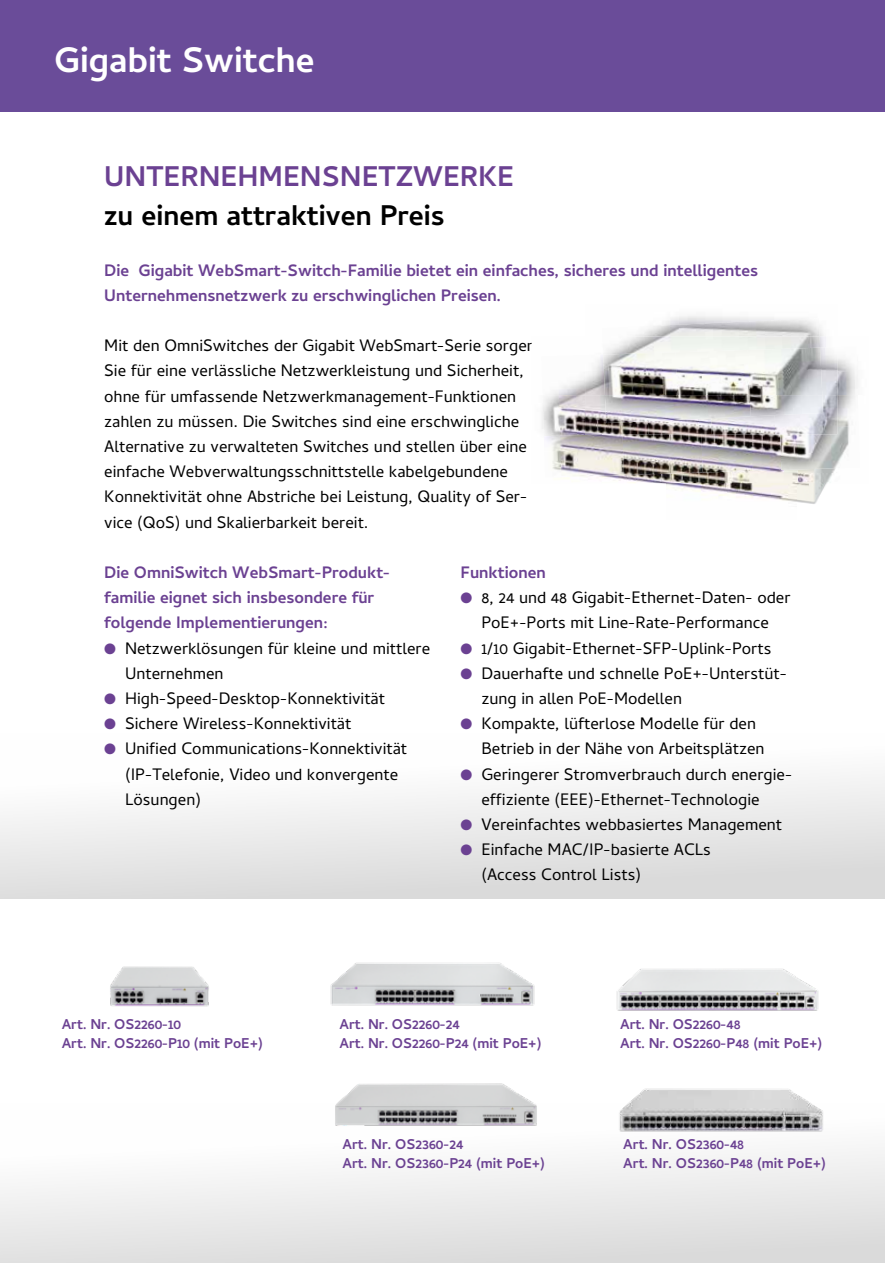
<style>
.page{position:relative;width:885px;height:1263px;background:#fff}
.page>*{position:absolute;margin:0;border:0;box-sizing:border-box;transform-origin:0 0}
.t1{font:700 45px "Cambay Devanagari";color:#fff}
.t2{font:700 36px "Cambay Devanagari";color:#000}
.t3{font:700 36px "Cambay Devanagari";color:#6b4192}
.t4{font:21px/25.2px "Cambay Devanagari";color:#000}
.t5{font:700 21px/25.2px "Cambay Devanagari";color:#6b4192}
.t6{font:700 18px "Cambay Devanagari";color:#6b4192}
.s1{color:#6b4192}
</style>
<div class="page">
<div style="left:0;top:733px;width:884px;height:166px;background:linear-gradient(to bottom,#fff,#dadada)"></div>
<div style="left:0;top:1103px;width:884px;height:160px;background:linear-gradient(to bottom,#fff,#ddd)"></div>
<hr style="left:0;top:378px;width:1px;height:133px;background:#dadada">
<div style="left:0;top:0;width:884px;height:111px;background:#6a4c99"></div>
<img style="left:330px;top:962px;width:205px;height:44px">
<img style="left:297px;top:1083px;width:278px;height:61px">
<img style="left:616px;top:969px;width:203px;height:42px">
<img style="left:581px;top:1088px;width:279px;height:61px">
<img style="left:110px;top:966px;width:99px;height:41px">
<img style="left:657px;top:483px;width:170px;height:21px">
<img style="left:797px;top:470px;width:38px;height:13px">
<img style="left:602px;top:472px;width:130px;height:11px">
<img style="left:732px;top:470px;width:65px;height:13px">
<img style="left:550px;top:355px;width:53px;height:40px">
<img style="left:837px;top:358px;width:21px;height:68px">
<img style="left:542px;top:395px;width:43px;height:39px">
<img style="left:545px;top:434px;width:79px;height:43px">
<img style="left:622px;top:434px;width:80px;height:41px">
<img style="left:701px;top:434px;width:80px;height:38px">
<img style="left:780px;top:426px;width:70px;height:44px">
<img style="left:820px;top:347px;width:17px;height:48px">
<img style="left:585px;top:395px;width:62px;height:39px">
<img style="left:647px;top:423px;width:64px;height:11px">
<img style="left:711px;top:416px;width:63px;height:18px">
<img style="left:774px;top:395px;width:63px;height:39px">
<img style="left:601px;top:318px;width:219px;height:37px">
<img style="left:603px;top:352px;width:72px;height:43px">
<img style="left:675px;top:350px;width:72px;height:45px">
<img style="left:747px;top:348px;width:75px;height:47px">
<img style="left:605px;top:395px;width:145px;height:28px">
<img style="left:749px;top:395px;width:74px;height:21px">
<h1 class="t1" style="left:54px;top:30px;width:262px">Gigabit Switche</h1>
<h2 class="t3" style="left:104px;top:153px;width:411px">UNTERNEHMENSNETZWERKE</h2>
<h2 class="t2" style="left:104px;top:192px;width:342px">zu einem attraktiven Preis</h2>
<p class="t5" style="left:104px;top:256px;width:655px">Die Gigabit WebSmart-Switch-Familie bietet ein einfaches, sicheres und intelligentes<br>Unternehmensnetzwerk zu erschwinglichen Preisen.</p>
<p class="t4" style="left:104px;top:336px;width:433px">Mit den OmniSwitches der Gigabit WebSmart-Serie sorgen Sie für eine verlässliche Netzwerkleistung und Sicherheit, ohne für umfassende Netzwerkmanagement-Funktionen zahlen zu müssen. Die Switches sind eine erschwingliche Alternative zu verwalteten Switches und stellen über eine einfache Webverwaltungsschnittstelle kabelgebundene Konnektivität ohne Abstriche bei Leistung, Quality of Ser&shy;vice (QoS) und Skalierbarkeit bereit.</p>
<p class="t5" style="left:104px;top:558px;width:287px">Die OmniSwitch WebSmart-Produkt&shy;familie eignet sich insbesondere für folgende Implementierungen:</p>
<p class="t4" style="left:125px;top:638px;width:306px;text-indent:-21px"><span class="s1">●</span> Netzwerklösungen für kleine und mittlere<br>Unternehmen</p>
<p class="t4" style="left:104px;top:689px;width:282px"><span class="s1">●</span> High-Speed-Desktop-Konnektivität</p>
<p class="t4" style="left:104px;top:714px;width:249px"><span class="s1">●</span> Sichere Wireless-Konnektivität</p>
<p class="t4" style="left:125px;top:739px;width:283px;text-indent:-21px"><span class="s1">●</span> Unified Communications-Konnektivität (IP-Telefonie, Video und konvergente<br>Lösungen)</p>
<p class="t5" style="left:460px;top:558px;width:87px">Funktionen</p>
<p class="t4" style="left:460px;top:588px;width:331px;text-align:center"><span class="s1">●</span> 8, 24 und 48 Gigabit-Ethernet-Daten- oder<br>PoE+-Ports mit Line-Rate-Performance</p>
<p class="t4" style="left:460px;top:638px;width:312px"><span class="s1">●</span> 1/10 Gigabit-Ethernet-SFP-Uplink-Ports</p>
<p class="t4" style="left:481px;top:663px;width:307px;text-indent:-21px"><span class="s1">●</span> Dauerhafte und schnelle PoE+-Unterstüt&shy;zung in allen PoE-Modellen</p>
<p class="t4" style="left:481px;top:714px;width:284px;text-indent:-21px"><span class="s1">●</span> Kompakte, lüfterlose Modelle für den<br>Betrieb in der Nähe von Arbeitsplätzen</p>
<p class="t4" style="left:460px;top:764px;width:333px;text-align:center"><span class="s1">●</span> Geringerer Stromverbrauch durch energie&shy;effiziente (EEE)-Ethernet-Technologie</p>
<p class="t4" style="left:460px;top:815px;width:323px"><span class="s1">●</span> Vereinfachtes webbasiertes Management</p>
<p class="t4" style="left:481px;top:840px;width:231px;text-indent:-21px"><span class="s1">●</span> Einfache MAC/IP-basierte ACLs (Access Control Lists)</p>
<p class="t6" style="left:62px;top:1012px;width:121px">Art. Nr. OS2260-10</p>
<p class="t6" style="left:339px;top:1012px;width:122px">Art. Nr. OS2260-24</p>
<p class="t6" style="left:620px;top:1012px;width:122px">Art. Nr. OS2260-48</p>
<p class="t6" style="left:62px;top:1031px;width:203px">Art. Nr. OS2260-P10 (mit PoE+)</p>
<p class="t6" style="left:339px;top:1031px;width:203px">Art. Nr. OS2260-P24 (mit PoE+)</p>
<p class="t6" style="left:620px;top:1031px;width:204px">Art. Nr. OS2260-P48 (mit PoE+)</p>
<p class="t6" style="left:342px;top:1132px;width:122px">Art. Nr. OS2360-24</p>
<p class="t6" style="left:623px;top:1132px;width:122px">Art. Nr. OS2360-48</p>
<p class="t6" style="left:342px;top:1152px;width:204px">Art. Nr. OS2360-P24 (mit PoE+)</p>
<p class="t6" style="left:623px;top:1152px;width:204px">Art. Nr. OS2360-P48 (mit PoE+)</p>
</div>
